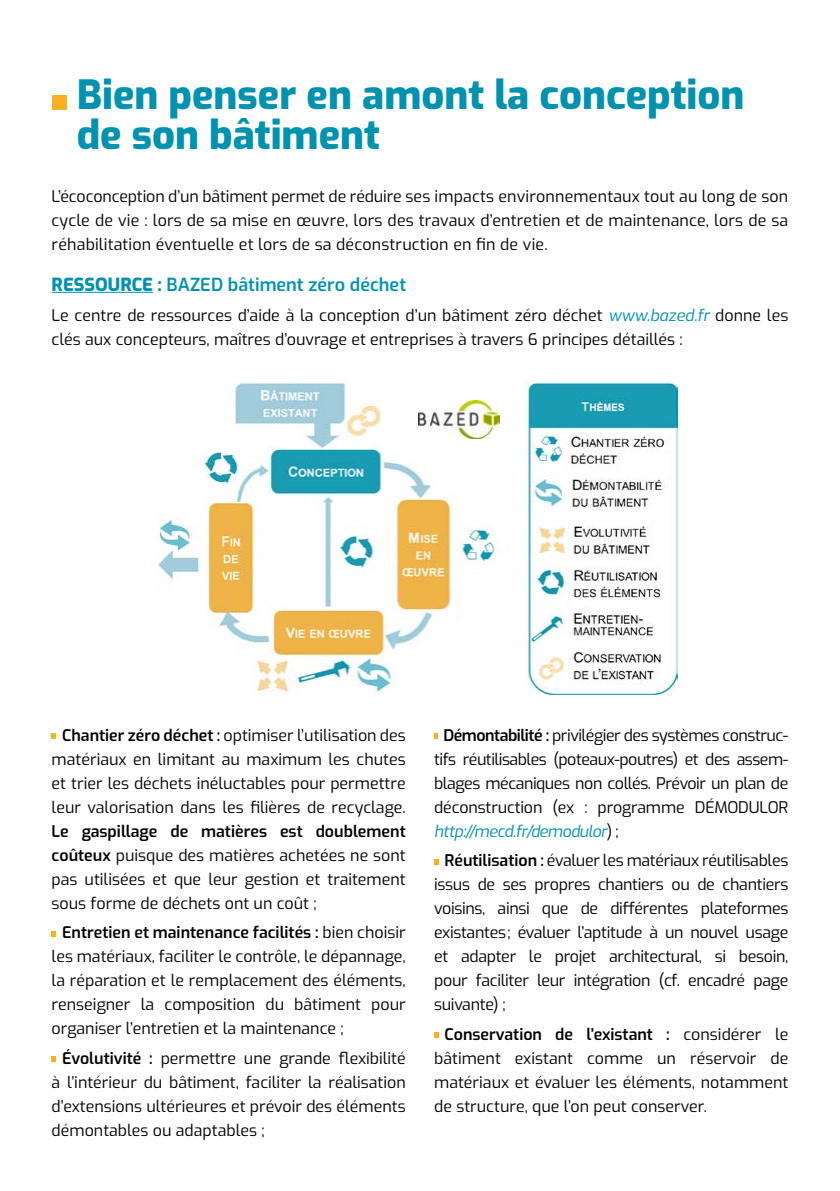
<style>
.page{position:relative;width:840px;height:1191px;background:#fff}
.page>*{position:absolute;margin:0;border:0;box-sizing:border-box;transform-origin:0 0}
.t1{font:800 40px/40px "Exo";color:#0092ae}
.t2{font:600 18px "Exo";color:#0092ae}
.t3{font:16px/24px "Exo";color:#000;text-align:justify}
.s1{font-weight:800}
.s2{font-style:italic;color:#0092ae}
.s3{font-weight:600}
</style>
<div class="page">
<img style="left:156px;top:382px;width:521px;height:312px">
<img style="left:418px;top:400px;width:81px;height:38px">
<svg style="left:52px;top:733px;width:4px;height:5px"></svg>
<svg style="left:52px;top:931px;width:4px;height:5px"></svg>
<svg style="left:52px;top:1056px;width:4px;height:6px"></svg>
<svg style="left:434px;top:733px;width:4px;height:5px"></svg>
<svg style="left:434px;top:859px;width:5px;height:5px"></svg>
<svg style="left:434px;top:1032px;width:5px;height:6px"></svg>
<div style="left:52px;top:95px;width:14px;height:14px;background:#f9b122"></div>
<hr style="left:52px;top:292px;width:101px;height:1px;background:#0092ae">
<h1 class="t1" style="left:77px;top:72px;width:669px">Bien penser en amont la conception de son bâtiment</h1>
<p class="t3" style="left:52px;top:183px;width:737px">L’écoconception d’un bâtiment permet de réduire ses impacts environnementaux tout au long de son cycle de vie : lors de sa mise en œuvre, lors des travaux d’entretien et de maintenance, lors de sa réhabilitation éventuelle et lors de sa déconstruction en fin de vie.</p>
<p class="t2" style="left:52px;top:271px;width:356px"><span class="s1">RESSOURCE :</span> BAZED bâtiment zéro déchet</p>
<p class="t3" style="left:52px;top:302px;width:737px">Le centre de ressources d’aide à la conception d’un bâtiment zéro déchet <span class="s2">www.bazed.fr</span> donne les clés aux concepteurs, maîtres d’ouvrage et entreprises à travers 6 principes détaillés :</p>
<p class="t3" style="left:52px;top:722px;width:355px;text-indent:10px"><span class="s3">Chantier zéro déchet :</span> optimiser l’utilisation des matériaux en limitant au maximum les chutes et trier les déchets inéluctables pour permettre leur valorisation dans les filières de recyclage.</p>
<p class="t3" style="left:52px;top:818px;width:355px"><span class="s3">Le gaspillage de matières est doublement coûteux</span> puisque des matières achetées ne sont pas utilisées et que leur gestion et traitement sous forme de déchets ont un coût ;</p>
<p class="t3" style="left:52px;top:919px;width:355px;text-indent:10px"><span class="s3">Entretien et maintenance facilités :</span> bien choisir les matériaux, faciliter le contrôle, le dépannage, la réparation et le remplacement des éléments, renseigner la composition du bâtiment pour organiser l’entretien et la maintenance ;</p>
<p class="t3" style="left:52px;top:1045px;width:355px;text-indent:10px"><span class="s3">Évolutivité :</span> permettre une grande flexibilité à l’intérieur du bâtiment, faciliter la réalisation d’extensions ultérieures et prévoir des éléments démontables ou adaptables ;</p>
<p class="t3" style="left:434px;top:722px;width:355px;text-indent:9px"><span class="s3">Démontabilité :</span> privilégier des systèmes construc&shy;tifs réutilisables (poteaux-poutres) et des assem&shy;blages mécaniques non collés. Prévoir un plan de déconstruction (ex : programme DÉMODULOR <span class="s2">http://mecd.fr/demodulor</span>) ;</p>
<p class="t3" style="left:434px;top:847px;width:355px;text-indent:10px"><span class="s3">Réutilisation :</span> évaluer les matériaux réutilisables issus de ses propres chantiers ou de chantiers voisins, ainsi que de différentes plateformes existantes ; évaluer l’aptitude à un nouvel usage et adapter le projet architectural, si besoin, pour faciliter leur intégration (cf. encadré page suivante) ;</p>
<p class="t3" style="left:434px;top:1021px;width:355px;text-indent:10px"><span class="s3">Conservation de l’existant :</span> considérer le bâtiment existant comme un réservoir de matériaux et évaluer les éléments, notamment de structure, que l’on peut conserver.</p>
</div>
